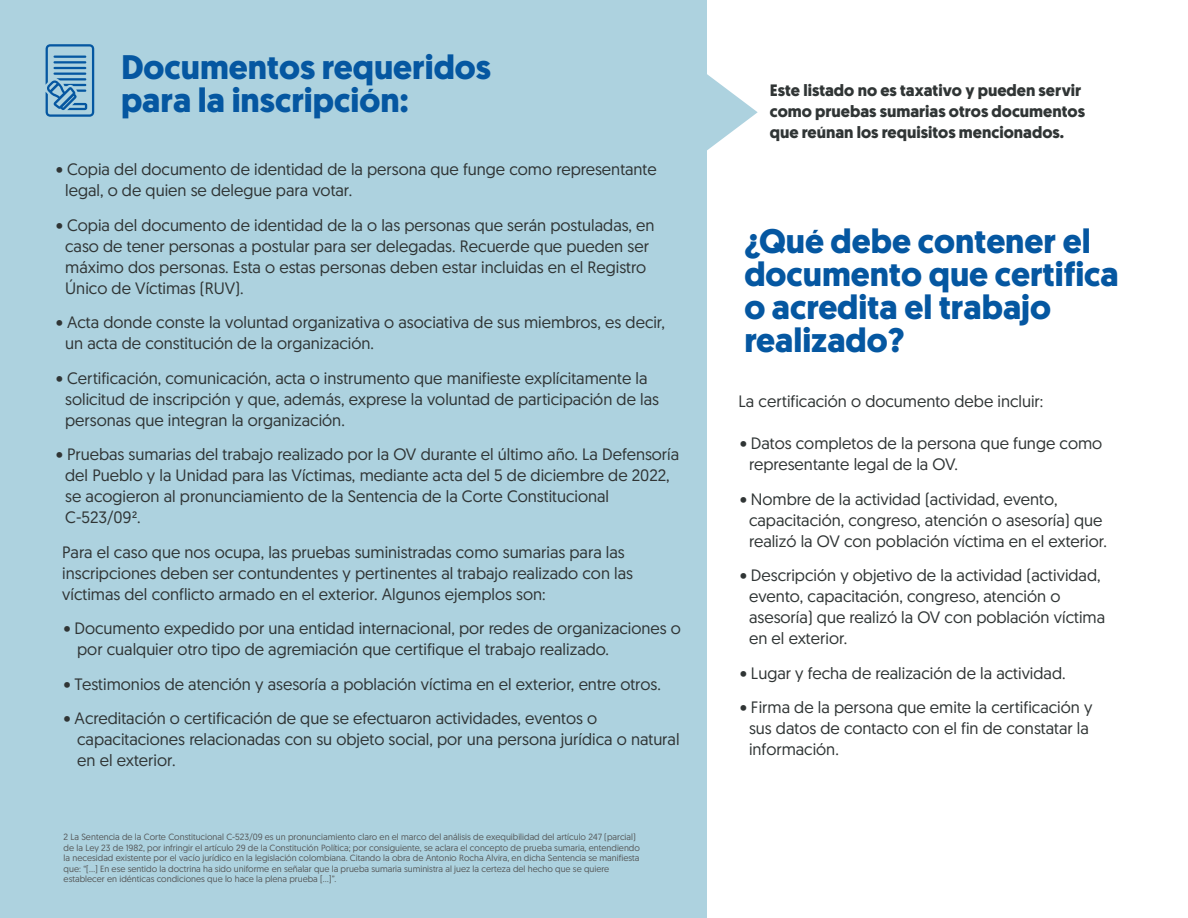
<style>
.page{position:relative;width:1188px;height:918px;background:#fff}
.page>*{position:absolute;margin:0;border:0;box-sizing:border-box;transform-origin:0 0}
.t1{font:700 34.05px/33px "Geomanist";color:#0557a1}
.t2{font:16.5px/21px "Geomanist";color:#303535}
.t3{font:700 16.5px/21px "Geomanist";color:#303535}
.t4{font:9px/10.5px "Geomanist";color:#575a5b}
</style>
<div class="page">
<div style="left:0;top:0;width:707px;height:918px;background:#add2df"></div>
<svg style="left:46px;top:44px;width:48px;height:73px"></svg>
<svg style="left:707px;top:74px;width:51px;height:76px"></svg>
<h1 class="t1" style="left:121px;top:51px;width:372px">Documentos requeridos para la inscripción:</h1>
<p class="t2" style="left:65px;top:158px;width:593px;text-indent:-9px">• Copia del documento de identidad de la persona que funge como representante legal, o de quien se delegue para votar.</p>
<p class="t2" style="left:65px;top:214px;width:591px;text-indent:-9px">• Copia del documento de identidad de la o las personas que serán postuladas, en caso de tener personas a postular para ser delegadas. Recuerde que pueden ser máximo dos personas. Esta o estas personas deben estar incluidas en el Registro Único de Víctimas (RUV).</p>
<p class="t2" style="left:65px;top:311px;width:601px;text-indent:-9px">• Acta donde conste la voluntad organizativa o asociativa de sus miembros, es decir, un acta de constitución de la organización.</p>
<p class="t2" style="left:65px;top:367px;width:595px;text-indent:-9px">• Certificación, comunicación, acta o instrumento que manifieste explícitamente la solicitud de inscripción y que, además, exprese la voluntad de participación de las personas que integran la organización.</p>
<p class="t2" style="left:65px;top:443px;width:616px;text-indent:-9px">• Pruebas sumarias del trabajo realizado por la OV durante el último año. La Defensoría del Pueblo y la Unidad para las Víctimas, mediante acta del 5 de diciembre de 2022, se acogieron al pronunciamiento de la Sentencia de la Corte Constitucional C-523/09².</p>
<p class="t2" style="left:62px;top:541px;width:572px">Para el caso que nos ocupa, las pruebas suministradas como sumarias para las inscripciones deben ser contundentes y pertinentes al trabajo realizado con las víctimas del conflicto armado en el exterior. Algunos ejemplos son:</p>
<p class="t2" style="left:77px;top:617px;width:605px;text-indent:-13px">• Documento expedido por una entidad internacional, por redes de organizaciones o por cualquier otro tipo de agremiación que certifique el trabajo realizado.</p>
<p class="t2" style="left:64px;top:673px;width:599px">• Testimonios de atención y asesoría a población víctima en el exterior, entre otros.</p>
<p class="t2" style="left:77px;top:707px;width:604px;text-indent:-13px">• Acreditación o certificación de que se efectuaron actividades, eventos o capacitaciones relacionadas con su objeto social, por una persona jurídica o natural en el exterior.</p>
<p class="t4" style="left:64px;top:832px;width:578px">2 La Sentencia de la Corte Constitucional C-523/09 es un pronunciamiento claro en el marco del análisis de exequibilidad del artículo 247 (parcial) de la Ley 23 de 1982, por infringir el artículo 29 de la Constitución Política; por consiguiente, se aclara el concepto de prueba sumaria, entendiendo la necesidad existente por el vacío jurídico en la legislación colombiana. Citando la obra de Antonio Rocha Alvira, en dicha Sentencia se manifiesta que: “[…] En ese sentido la doctrina ha sido uniforme en señalar que la prueba sumaria suministra al juez la certeza del hecho que se quiere establecer en idénticas condiciones que lo hace la plena prueba […]”.</p>
<p class="t3" style="left:770px;top:80px;width:317px">Este listado no es taxativo y pueden servir como pruebas sumarias otros documentos que reúnan los requisitos mencionados.</p>
<h1 class="t1" style="left:744px;top:225px;width:376px">¿Qué debe contener el documento que certifica o acredita el trabajo realizado?</h1>
<p class="t2" style="left:739px;top:391px;width:306px">La certificación o documento debe incluir:</p>
<p class="t2" style="left:749px;top:433px;width:355px;text-indent:-9px">• Datos completos de la persona que funge como representante legal de la OV.</p>
<p class="t2" style="left:749px;top:488px;width:360px;text-indent:-9px">• Nombre de la actividad (actividad, evento, capacitación, congreso, atención o asesoría) que realizó la OV con población víctima en el exterior.</p>
<p class="t2" style="left:749px;top:565px;width:358px;text-indent:-9px">• Descripción y objetivo de la actividad (actividad, evento, capacitación, congreso, atención o asesoría) que realizó la OV con población víctima en el exterior.</p>
<p class="t2" style="left:740px;top:662px;width:327px">• Lugar y fecha de realización de la actividad.</p>
<p class="t2" style="left:749px;top:697px;width:345px;text-indent:-9px">• Firma de la persona que emite la certificación y sus datos de contacto con el fin de constatar la información.</p>
</div>
